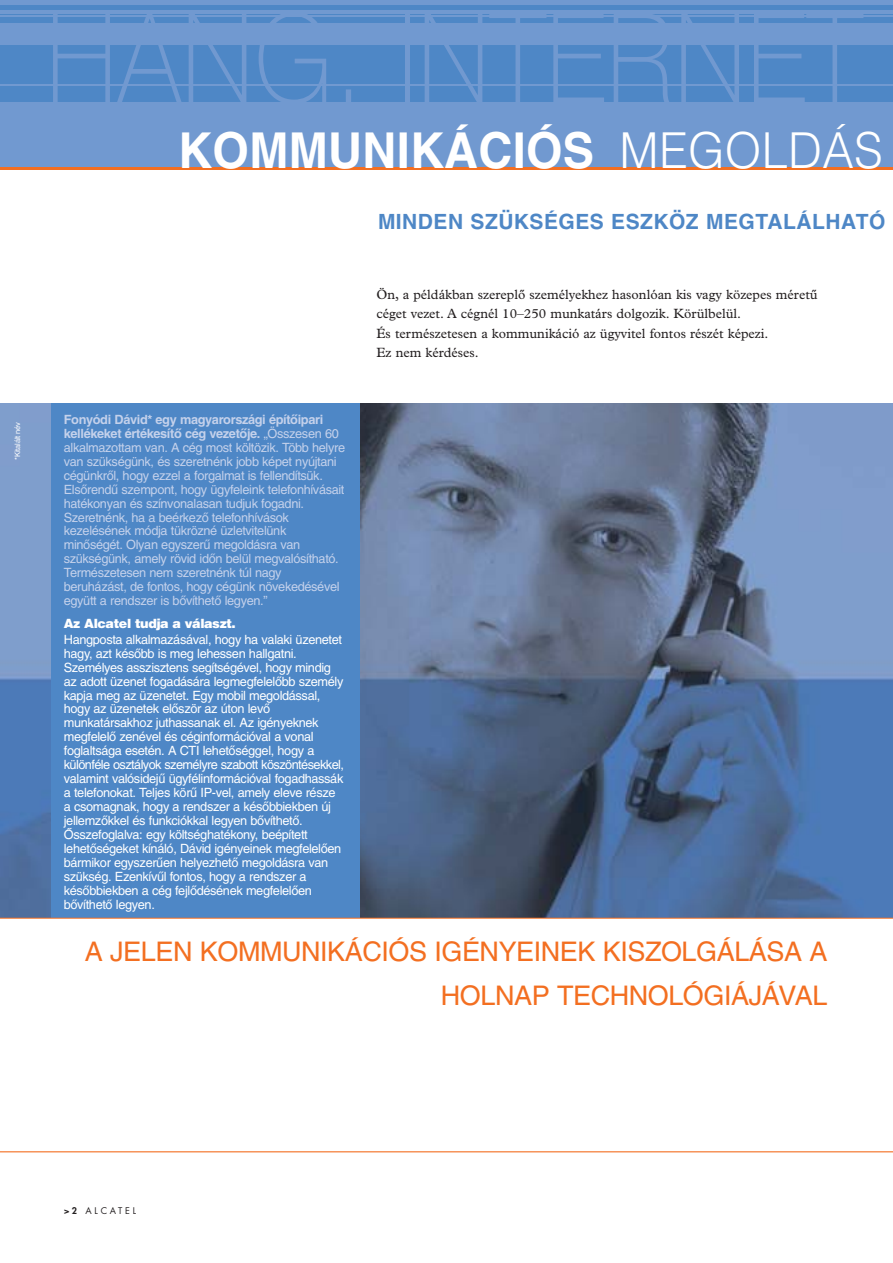
<style>
.page{position:relative;width:893px;height:1263px;background:#fff}
.page>*{position:absolute;margin:0;border:0;box-sizing:border-box;transform-origin:0 0}
.t1{font:100 124.5px "Helvetica Neue CE";letter-spacing:.015em;color:#7199d0;scale:.84 1}
.t2{font:700 49.5px "Helvetica CE";letter-spacing:.005em;color:#fff;scale:.95 1}
.t3{font:27px/43.5px "Helvetica CE";letter-spacing:-.015em;color:#f36f21;text-align:right}
.t4{font:700 21px "Helvetica CE";letter-spacing:.02em;color:#4e87c6}
.t5{font:13.5px/19.5px "Plantin CE";color:#231f20}
.t6{font:12.75px/14px "Helvetica CE";letter-spacing:-.03em;color:#fff}
.t7{font:12.75px/14px "Helvetica CE";letter-spacing:-.03em;color:#c4d1eb}
.t8{font:900 12.75px "Helvetica CE";letter-spacing:-.035em;color:#fff}
.t9{font:9px "Futura";letter-spacing:.31em;color:#231f20}
.t10{font:7.5px "Helvetica CE";letter-spacing:-.015em;color:#fff}
.s1{font-weight:300}
.s2{font-weight:700}
.s3{font-weight:800}
</style>
<div class="page">
<img style="left:0;top:403px;width:892px;height:515px">
<div style="left:51px;top:403px;width:308px;height:515px;background:#4e87c6"></div>
<div style="left:0;top:0;width:892px;height:168px;background:#4e87c6"></div>
<hr style="left:0;top:0;width:892px;height:4px;background:#7199d0">
<hr style="left:0;top:10px;width:892px;height:3px;background:#7199d0">
<hr style="left:0;top:15px;width:892px;height:2px;background:#7199d0">
<div style="left:0;top:24px;width:892px;height:21px;background:#7199d0"></div>
<hr style="left:0;top:84px;width:892px;height:1px;background:#7199d0">
<div style="left:0;top:102px;width:892px;height:66px;background:#7199d0"></div>
<hr style="left:0;top:1151px;width:892px;height:1px;background:#f36f21">
<hr style="left:0;top:918px;width:892px;height:1px;background:#f36f21">
<hr style="left:0;top:167px;width:892px;height:3px;background:#f36f21">
<p class="t10" style="left:15px;top:460px;width:40px;rotate:-90deg">*Kitalált név</p>
<h1 class="t1" style="left:46px;top:14px;width:972px">HANG, INTERNET</h1>
<h2 class="t2" style="left:178px;top:133px;width:743px">KOMMUNIKÁCIÓS <span class="s1">MEGOLDÁS</span></h2>
<h3 class="t4" style="left:378px;top:214px;width:509px">MINDEN SZÜKSÉGES ESZKÖZ MEGTALÁLHATÓ</h3>
<p class="t7" style="left:64px;top:414px;width:283px"><span class="s2">Fonyódi Dávid* egy magyarországi építŒipari kellékeket értékesítŒ cég vezetŒje.</span> „Összesen 60 alkalmazottam van. A cég most költözik. Több helyre van szükségünk, és szeretnénk jobb képet nyújtani cégünkrŒl, hogy ezzel a forgalmat is fellendítsük.<br>ElsŒrendı szempont, hogy ügyfeleink telefonhívásait hatékonyan és színvonalasan tudjuk fogadni.<br>Szeretnénk, ha a beérkezŒ telefonhívások kezelésének módja tükrözné üzletvitelünk minŒségét. Olyan egyszerı megoldásra van szükségünk, amely rövid idŒn belül megvalósítható.<br>Természetesen nem szeretnénk túl nagy beruházást, de fontos, hogy cégünk növekedésével együtt a rendszer is bŒvíthetŒ legyen.”</p>
<p class="t8" style="left:64px;top:619px;width:173px">Az Alcatel tudja a választ.</p>
<p class="t6" style="left:64px;top:634px;width:282px">Hangposta alkalmazásával, hogy ha valaki üzenetet hagy, azt késŒbb is meg lehessen hallgatni.<br>Személyes asszisztens segítségével, hogy mindig az adott üzenet fogadására legmegfelelŒbb személy kapja meg az üzenetet. Egy mobil megoldással, hogy az üzenetek elŒször az úton levŒ munkatársakhoz juthassanak el. Az igényeknek megfelelŒ zenével és céginformációval a vonal foglaltsága esetén. A CTI lehetŒséggel, hogy a különféle osztályok személyre szabott köszöntésekkel, valamint valósidejı ügyfélinformációval fogadhassák a telefonokat. Teljes körı IP-vel, amely eleve része a csomagnak, hogy a rendszer a késŒbbiekben új jellemzŒkkel és funkciókkal legyen bŒvíthetŒ.<br>Ãsszefoglalva: egy költséghatékony, beépített lehetŒségeket kínáló, Dávid igényeinek megfelelŒen bármikor egyszerıen helyezhetŒ megoldásra van szükség. Ezenkívıl fontos, hogy a rendszer a késŒbbiekben a cég fejlŒdésének megfelelŒen bŒvíthetŒ legyen.</p>
<p class="t5" style="left:376px;top:286px;width:442px">Ön, a példákban szereplő személyekhez hasonlóan kis vagy közepes méretű céget vezet. A cégnél 10–250 munkatárs dolgozik. Körülbelül.<br>És természetesen a kommunikáció az ügyvitel fontos részét képezi.<br>Ez nem kérdéses.</p>
<h3 class="t3" style="left:85px;top:933px;width:744px">A JELEN KOMMUNIKÁCIÓS IGÉNYEINEK KISZOLGÁLÁSA A<br>HOLNAP TECHNOLÓGIÁJÁVAL</h3>
<p class="t9" style="left:64px;top:1206px;width:74px"><span class="s3">&gt;2</span> ALCATEL</p>
</div>
